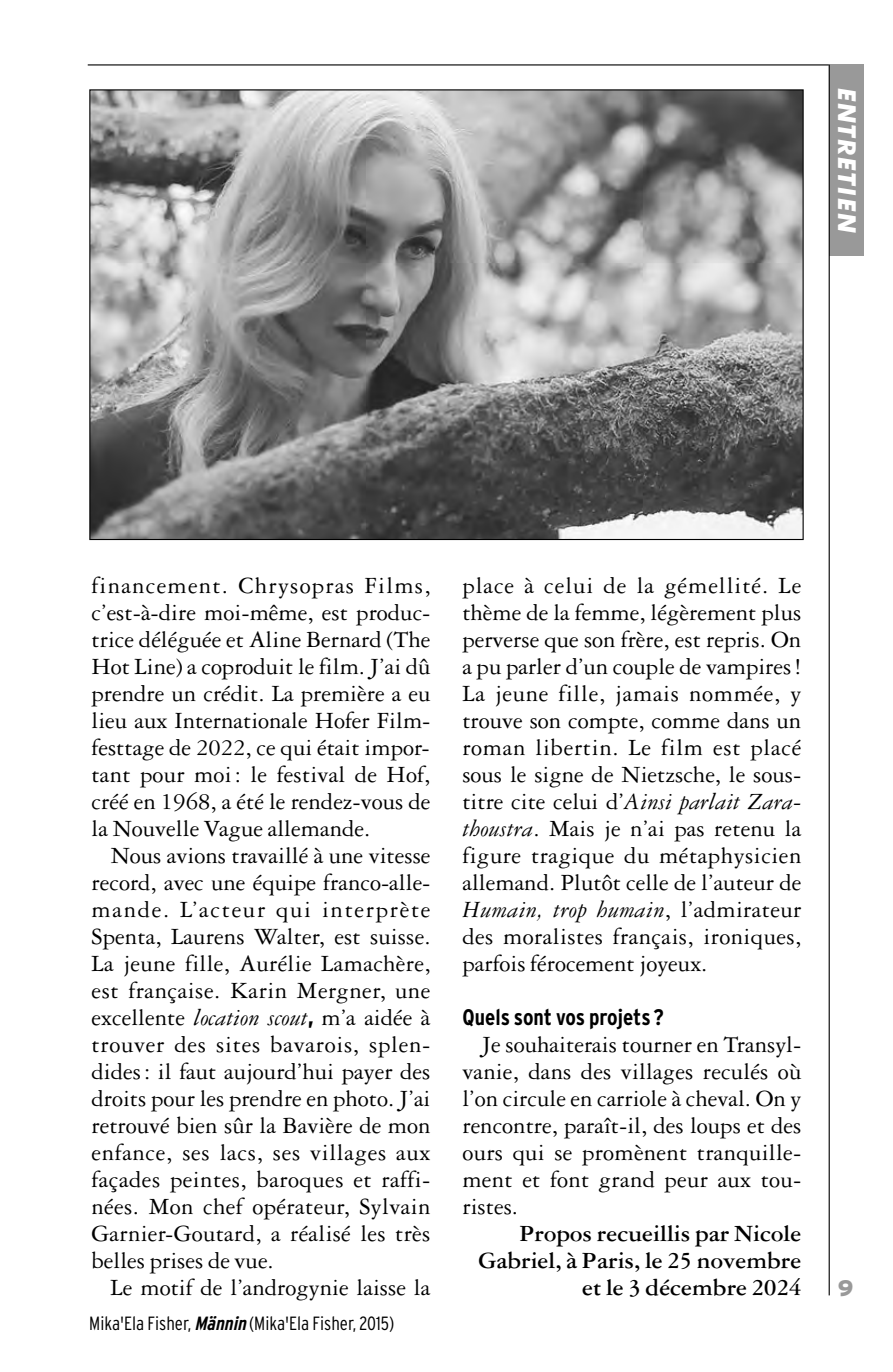
<style>
.page{position:relative;width:893px;height:1372px;background:#fff}
.page>*{position:absolute;margin:0;border:0;box-sizing:border-box;transform-origin:0 0}
.t1{font:24.75px/27px "Garamond Three";color:#000;text-align:justify}
.t2{font:700 24.75px/27px "Garamond Three";color:#000;text-align:right}
.t3{font:italic 700 24.75px "Futura BT";letter-spacing:.06em;color:#fff}
.t4{font:700 condensed 22.5px "Interstate";color:#000}
.t5{font:900 22.5px "Interstate";color:#999}
.t6{font:300 condensed 19.12px "Interstate";color:#000}
.s1{font-style:italic}
.s2{font-family:"Interstate";font-weight:700;font-stretch:condensed}
.s3{font-weight:700;font-style:italic}
</style>
<div class="page">
<div style="left:829px;top:65px;width:35px;height:191px;background:#999"></div>
<hr style="left:88px;top:64px;width:741px;height:1px;background:#000">
<hr style="left:829px;top:65px;width:1px;height:1230px;background:#000">
<img style="left:91px;top:91px;width:711px;height:447px">
<p class="t3" style="left:862px;top:88px;width:147px;rotate:90deg">ENTRETIEN</p>
<p class="t1" style="left:92px;top:572px;width:341px">financement. Chrysopras Films, c’est-à-dire moi-même, est produc&shy;trice déléguée et Aline Bernard (The Hot Line) a coproduit le film. J’ai dû prendre un crédit. La première a eu lieu aux Internationale Hofer Film&shy;festtage de 2022, ce qui était impor&shy;tant pour moi : le festival de Hof, créé en 1968, a été le rendez-vous de la Nouvelle Vague allemande.</p>
<p class="t1" style="left:91px;top:842px;width:341px;text-indent:19px">Nous avions travaillé à une vitesse record, avec une équipe franco-alle&shy;mande. L’acteur qui interprète Spenta, Laurens Walter, est suisse.<br>La jeune fille, Aurélie Lamachère, est française. Karin Mergner, une excellente <span class="s1">location scout</span><span class="s2">,</span> m’a aidée à trouver des sites bavarois, splen&shy;dides : il faut aujourd’hui payer des droits pour les prendre en photo. J’ai retrouvé bien sûr la Bavière de mon enfance, ses lacs, ses villages aux façades peintes, baroques et raffi&shy;nées. Mon chef opérateur, Sylvain Garnier-Goutard, a réalisé les très belles prises de vue.</p>
<p class="t1" style="left:111px;top:1274px;width:321px">Le motif de l’androgynie laisse la</p>
<p class="t6" style="left:89px;top:1312px;width:307px">Mika'Ela Fisher, <span class="s3">Männin</span> (Mika'Ela Fisher, 2015)</p>
<p class="t1" style="left:462px;top:572px;width:341px">place à celui de la gémellité. Le thème de la femme, légèrement plus perverse que son frère, est repris. On a pu parler d’un couple de vampires !<br>La jeune fille, jamais nommée, y trouve son compte, comme dans un roman libertin. Le film est placé sous le signe de Nietzsche, le sous&shy;titre cite celui d’<span class="s1">Ainsi parlait Zara&shy;thoustra</span>. Mais je n’ai pas retenu la figure tragique du métaphysicien allemand. Plutôt celle de l’auteur de <span class="s1">Humain, trop humain</span>, l’admirateur des moralistes français, ironiques, parfois férocement joyeux.</p>
<p class="t4" style="left:462px;top:1004px;width:203px">Quels sont vos projets ?</p>
<p class="t1" style="left:462px;top:1031px;width:341px;text-indent:19px">Je souhaiterais tourner en Transyl&shy;vanie, dans des villages reculés où l’on circule en carriole à cheval. On y rencontre, paraît-il, des loups et des ours qui se promènent tranquille&shy;ment et font grand peur aux tou&shy;ristes.</p>
<p class="t2" style="left:478px;top:1220px;width:324px">Propos recueillis par Nicole<br>Gabriel, à Paris, le 25 novembre et le 3 décembre 2024</p>
<p class="t5" style="left:838px;top:1275px;width:17px">9</p>
</div>
